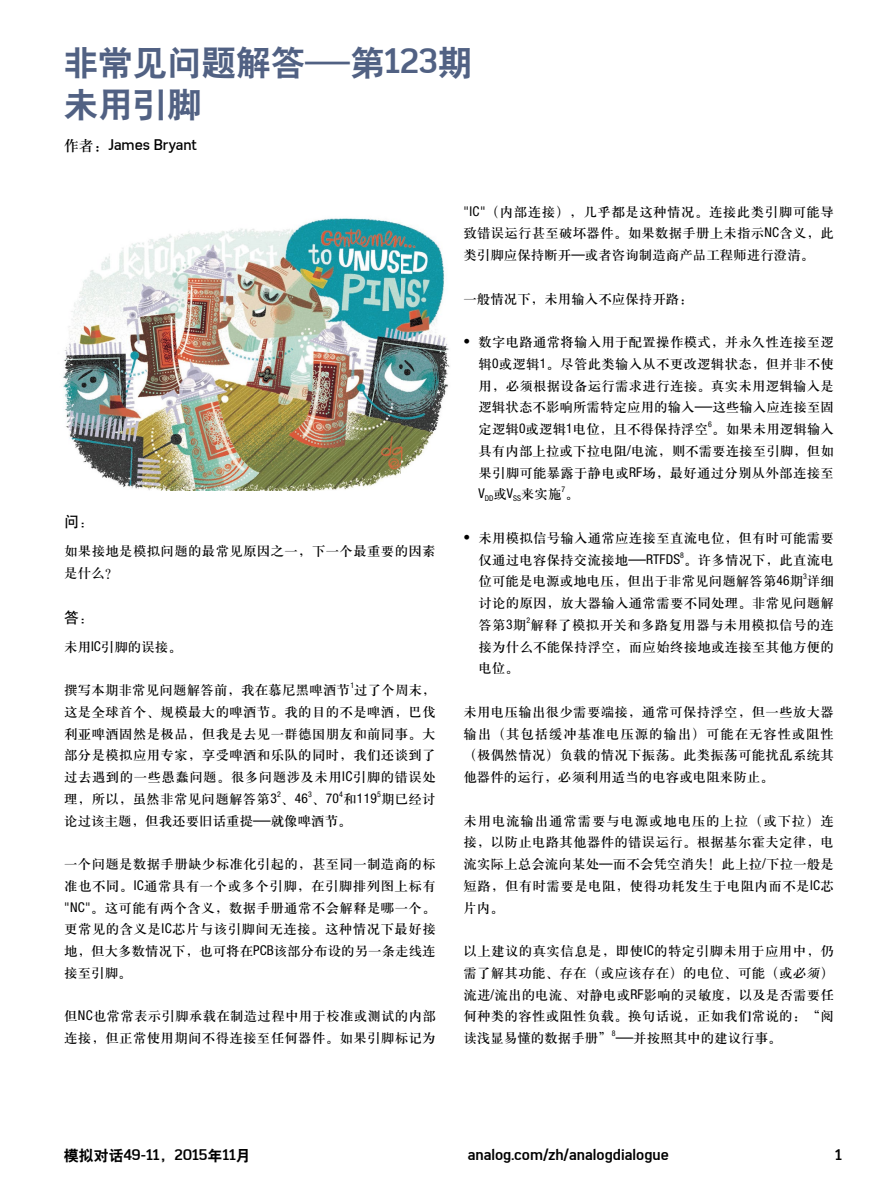
<style>
.page{position:relative;width:891px;height:1188px;background:#fff}
.page>*{position:absolute;margin:0;border:0;box-sizing:border-box;transform-origin:0 0}
.t1{font:34.5px/41.4px "H Yb 2 gj";color:#516183}
.t2{font:700 15px "Azbuka Std";color:#000}
.t3{font:500 15px "Azbuka Std";color:#000}
.t4{font:15px "H Yb 1 gj";color:#000}
.t5{font:13.5px/21.8px "H Ya 3 gj";letter-spacing:.015em;color:#000;text-align:justify}
.t6{font:condensed 7.8px "Helvetica Neue LT Std";color:#000}
.s1{font-family:"Azbuka Std";font-weight:700}
.s2{font-family:"H Ya 3 gj";font-weight:400}
.s3{font-family:"Helvetica Neue LT Std";font-stretch:condensed}
.s4{font-style:italic}
.s5{font-family:"H Yb 2 gj";font-weight:400}
</style>
<div class="page">
<img style="left:63px;top:218px;width:387px;height:273px">
<h1 class="t1" style="left:64px;top:42px;width:410px">非常见问题解答—第<span class="s1">123</span>期未用引脚</h1>
<p class="t3" style="left:64px;top:136px;width:135px"><span class="s2">作者：</span>James Bryant</p>
<p class="t4" style="left:64px;top:514px;width:31px">问：</p>
<p class="t5" style="left:64px;top:540px;width:373px">如果接地是模拟问题的最常见原因之一，下一个最重要的因素是什么？</p>
<p class="t4" style="left:64px;top:610px;width:31px">答：</p>
<p class="t5" style="left:64px;top:636px;width:119px">未用<span class="s3">IC</span>引脚的误接。</p>
<p class="t5" style="left:64px;top:679px;width:373px">撰写本期非常见问题解答前，我在慕尼黑啤酒节过了个周末，</p>
<p class="t6" style="left:350px;top:681px;width:5px">1</p>
<p class="t5" style="left:64px;top:701px;width:373px">这是全球首个、规模最大的啤酒节。我的目的不是啤酒，巴伐利亚啤酒固然是极品，但我是去见一群德国朋友和前同事。大部分是模拟应用专家，享受啤酒和乐队的同时，我们还谈到了过去遇到的一些愚蠢问题。很多问题涉及未用<span class="s3">IC</span>引脚的错误处理，所以，虽然非常见问题解答第<span class="s3">3</span> 、<span class="s3">46</span> 、<span class="s3">70</span> 和<span class="s3">119</span> 期已经讨</p>
<p class="t6" style="left:277px;top:790px;width:5px">2</p>
<p class="t6" style="left:308px;top:790px;width:5px">3</p>
<p class="t6" style="left:339px;top:790px;width:5px">4</p>
<p class="t6" style="left:377px;top:790px;width:5px">5</p>
<p class="t5" style="left:64px;top:810px;width:289px">论过该主题，但我还要旧话重提—就像啤酒节。</p>
<p class="t5" style="left:64px;top:853px;width:373px">一个问题是数据手册缺少标准化引起的，甚至同一制造商的标准也不同。<span class="s3">IC</span>通常具有一个或多个引脚，在引脚排列图上标有<span class="s3">"NC"</span>。这可能有两个含义，数据手册通常不会解释是哪一个。更常见的含义是<span class="s3">IC</span>芯片与该引脚间无连接。这种情况下最好接地，但大多数情况下，也可将在<span class="s3">PCB</span>该部分布设的另一条走线连接至引脚。</p>
<p class="t5" style="left:64px;top:1006px;width:373px">但<span class="s3">NC</span>也常常表示引脚承载在制造过程中用于校准或测试的内部连接，但正常使用期间不得连接至任何器件。如果引脚标记为</p>
<p class="t5" style="left:463px;top:201px;width:372px"><span class="s3">"IC"</span>（内部连接），几乎都是这种情况。连接此类引脚可能导致错误运行甚至破坏器件。如果数据手册上未指示<span class="s3">NC</span>含义，此类引脚应保持断开—或者咨询制造商产品工程师进行澄清。</p>
<p class="t5" style="left:463px;top:288px;width:231px">一般情况下，未用输入不应保持开路：</p>
<p class="t5" style="left:478px;top:331px;width:357px;text-indent:-15px"><span class="s3">•</span> 数字电路通常将输入用于配置操作模式，并永久性连接至逻辑<span class="s3">0</span>或逻辑<span class="s3">1</span>。尽管此类输入从不更改逻辑状态，但并非不使用，必须根据设备运行需求进行连接。真实未用逻辑输入是逻辑状态不影响所需特定应用的输入—这些输入应连接至固定逻辑<span class="s3">0</span>或逻辑<span class="s3">1</span>电位，且不得保持浮空。如果未用逻辑输入</p>
<p class="t6" style="left:708px;top:420px;width:5px">6</p>
<p class="t5" style="left:478px;top:440px;width:357px">具有内部上拉或下拉电阻<span class="s3">/</span>电流，则不需要连接至引脚，但如果引脚可能暴露于静电或<span class="s3">RF</span>场，最好通过分别从外部连接至</p>
<p class="t6" style="left:478px;top:494px;width:85px"><sup>V</sup>DD<sup>或</sup><sup>V</sup>SS<sup>来实施</sup></p>
<p class="t6" style="left:562px;top:485px;width:5px">7</p>
<p class="t5" style="left:565px;top:483px;width:15px">。</p>
<p class="t5" style="left:463px;top:527px;width:372px;text-align:right"><span class="s3">•</span> 未用模拟信号输入通常应连接至直流电位，但有时可能需要仅通过电容保持交流接地—<span class="s3">RTFDS</span> 。许多情况下，此直流电</p>
<p class="t6" style="left:680px;top:550px;width:5px">8</p>
<p class="t5" style="left:478px;top:570px;width:357px">位可能是电源或地电压，但出于非常见问题解答第<span class="s3">46</span>期详细</p>
<p class="t6" style="left:803px;top:572px;width:5px">3</p>
<p class="t5" style="left:478px;top:592px;width:357px">讨论的原因，放大器输入通常需要不同处理。非常见问题解答第<span class="s3">3</span>期解释了模拟开关和多路复用器与未用模拟信号的连</p>
<p class="t6" style="left:527px;top:615px;width:5px">2</p>
<p class="t5" style="left:478px;top:636px;width:357px">接为什么不能保持浮空，而应始终接地或连接至其他方便的电位。</p>
<p class="t5" style="left:463px;top:701px;width:372px">未用电压输出很少需要端接，通常可保持浮空，但一些放大器输出（其包括缓冲基准电压源的输出）可能在无容性或阻性（极偶然情况）负载的情况下振荡。此类振荡可能扰乱系统其他器件的运行，必须利用适当的电容或电阻来防止。</p>
<p class="t5" style="left:463px;top:810px;width:372px">未用电流输出通常需要与电源或地电压的上拉（或下拉）连接，以防止电路其他器件的错误运行。根据基尔霍夫定律，电流实际上总会流向某处—而不会凭空消失！此上拉<span class="s3">/</span>下拉一般是短路，但有时需要是电阻，使得功耗发生于电阻内而不是<span class="s3">IC</span>芯片内。</p>
<p class="t5" style="left:463px;top:940px;width:372px">以上建议的真实信息是，即使<span class="s3">IC</span>的特定引脚未用于应用中，仍需了解其功能、存在（或应该存在）的电位、可能（或<span class="s4">必须</span>）流进<span class="s3">/</span>流出的电流、对静电或<span class="s3">RF</span>影响的灵敏度，以及是否需要任何种类的容性或阻性负载。换句话说，正如我们常说的：“阅读浅显易懂的数据手册” —并按照其中的建议行事。</p>
<p class="t6" style="left:612px;top:1029px;width:5px">8</p>
<p class="t2" style="left:64px;top:1145px;width:189px"><span class="s5">模拟对话</span>49-11<span class="s5">，</span>2015<span class="s5">年</span>11<span class="s5">月</span></p>
<p class="t2" style="left:468px;top:1145px;width:203px">analog.com/zh/analogdialogue</p>
<p class="t2" style="left:835px;top:1145px;width:8px">1</p>
</div>
